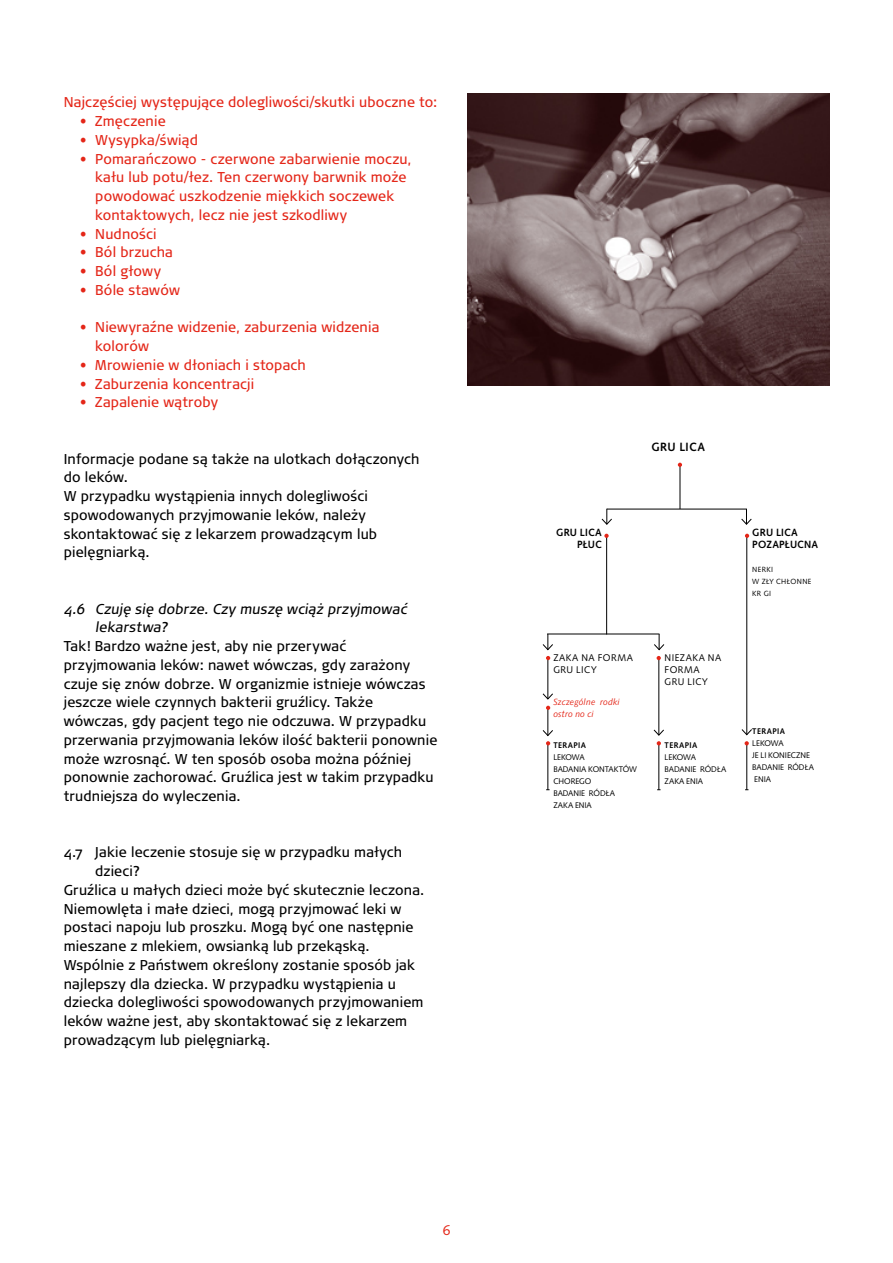
<style>
.page{position:relative;width:893px;height:1263px;background:#fff}
.page>*{position:absolute;margin:0;border:0;box-sizing:border-box;transform-origin:0 0}
.t1{font:14.25px/18.8px "Signa Pro";letter-spacing:.01em;color:#000;scale:.95 1}
.t2{font:14.25px/18.8px "Signa Pro";letter-spacing:.01em;color:#e42618;scale:.95 1}
.t3{font:14.25px "Syntax";color:#e42618;scale:.95 1}
.t4{font:700 12px "Syntax";letter-spacing:.035em;color:#000;scale:.95 1}
.t5{font:700 10.5px/12px "Syntax";letter-spacing:.015em;color:#000;text-align:right;scale:.95 1}
.t6{font:9.75px/12px "Syntax";letter-spacing:.05em;color:#000;scale:.95 1}
.t7{font:italic 9px/12px "Syntax";letter-spacing:.02em;color:#e42618;scale:.95 1}
.t8{font:8.25px/12px "Syntax";letter-spacing:-.005em;color:#000;scale:.95 1}
.t9{font:700 8.25px "Syntax";letter-spacing:.05em;color:#000;scale:.95 1}
.t10{font:7.5px/12px "Syntax";letter-spacing:.045em;color:#000;scale:.95 1}
</style>
<div class="page">
<img style="left:468px;top:94px;width:361px;height:292px">
<hr style="left:547px;top:743px;width:1px;height:47px;background:#000">
<hr style="left:658px;top:744px;width:1px;height:46px;background:#000">
<hr style="left:746px;top:744px;width:1px;height:46px;background:#000">
<hr style="left:547px;top:657px;width:1px;height:42px;background:#000">
<svg style="left:542px;top:693px;width:11px;height:7px"></svg>
<hr style="left:658px;top:657px;width:1px;height:78px;background:#000">
<svg style="left:653px;top:729px;width:11px;height:16px"></svg>
<hr style="left:746px;top:535px;width:1px;height:200px;background:#000">
<svg style="left:741px;top:728px;width:11px;height:17px"></svg>
<svg style="left:542px;top:706px;width:11px;height:39px"></svg>
<hr style="left:547px;top:634px;width:112px;height:1px;background:#000">
<hr style="left:607px;top:509px;width:140px;height:1px;background:#000">
<hr style="left:680px;top:465px;width:1px;height:44px;background:#000">
<hr style="left:606px;top:535px;width:1px;height:99px;background:#000">
<svg style="left:604px;top:534px;width:5px;height:4px"></svg>
<svg style="left:745px;top:534px;width:4px;height:4px"></svg>
<svg style="left:678px;top:463px;width:4px;height:4px"></svg>
<svg style="left:542px;top:634px;width:12px;height:26px"></svg>
<svg style="left:653px;top:634px;width:12px;height:26px"></svg>
<svg style="left:601px;top:509px;width:12px;height:16px"></svg>
<svg style="left:741px;top:509px;width:11px;height:16px"></svg>
<p class="t2" style="left:64px;top:93px;width:395px">Najczęściej występujące dolegliwości/skutki uboczne to:</p>
<p class="t2" style="left:80px;top:112px;width:91px">• Zmęczenie</p>
<p class="t2" style="left:80px;top:130px;width:125px">• Wysypka/świąd</p>
<p class="t2" style="left:95px;top:149px;width:335px;text-indent:-15px">• Pomarańczowo - czerwone zabarwienie moczu, kału lub potu/łez. Ten czerwony barwnik może powodować uszkodzenie miękkich soczewek kontaktowych, lecz nie jest szkodliwy</p>
<p class="t2" style="left:80px;top:224px;width:82px">• Nudności</p>
<p class="t2" style="left:80px;top:243px;width:99px">• Ból brzucha</p>
<p class="t2" style="left:80px;top:262px;width:87px">• Ból głowy</p>
<p class="t2" style="left:80px;top:280px;width:106px">• Bóle stawów</p>
<p class="t2" style="left:95px;top:318px;width:301px;text-indent:-15px">• Niewyraźne widzenie, zaburzenia widzenia kolorów</p>
<p class="t2" style="left:80px;top:355px;width:239px">• Mrowienie w dłoniach i stopach</p>
<p class="t2" style="left:80px;top:374px;width:185px">• Zaburzenia koncentracji</p>
<p class="t2" style="left:80px;top:393px;width:147px">• Zapalenie wątroby</p>
<p class="t1" style="left:64px;top:449px;width:376px">Informacje podane są także na ulotkach dołączonych do leków.<br>W przypadku wystąpienia innych dolegliwości spowodowanych przyjmowanie leków, należy skontaktować się z lekarzem prowadzącym lub pielęgniarką.</p>
<p class="t1" style="left:64px;top:599px;width:365px">4.6 Czuję się dobrze. Czy muszę wciąż przyj mować</p>
<p class="t1" style="left:95px;top:618px;width:80px">lekarstwa?</p>
<p class="t1" style="left:64px;top:637px;width:299px">Tak! Bardzo ważne jest, aby nie przerywać</p>
<p class="t1" style="left:64px;top:655px;width:366px">przyjmowania leków: nawet wówczas, gdy zarażony</p>
<p class="t1" style="left:64px;top:674px;width:382px">czuje się znów dobrze. W organizmie istnieje wówczas</p>
<p class="t1" style="left:64px;top:693px;width:327px">jeszcze wiele czynnych bakterii gruźlicy. Także</p>
<p class="t1" style="left:64px;top:712px;width:383px">wówczas, gdy pacjent tego nie odczuwa. W przypadku</p>
<p class="t1" style="left:64px;top:730px;width:395px">przerwania przyjmowania leków ilość bakterii ponownie</p>
<p class="t1" style="left:64px;top:749px;width:367px">może wzrosnąć. W ten sposób osoba można później</p>
<p class="t1" style="left:64px;top:768px;width:391px">ponownie zachorować. Gruźlica jest w takim przypadku</p>
<p class="t1" style="left:64px;top:787px;width:188px">trudniejsza do wyleczenia.</p>
<p class="t1" style="left:64px;top:843px;width:358px">4.7 Jakie leczenie stosuje się w przypadku małych</p>
<p class="t1" style="left:95px;top:862px;width:49px">dzieci?</p>
<p class="t1" style="left:64px;top:880px;width:381px">Gruźlica u małych dzieci może być skutecznie leczona.</p>
<p class="t1" style="left:64px;top:899px;width:357px">Niemowlęta i małe dzieci, mogą przyjmować leki w</p>
<p class="t1" style="left:64px;top:918px;width:370px">postaci napoju lub proszku. Mogą być one następnie</p>
<p class="t1" style="left:64px;top:937px;width:323px">mieszane z mlekiem, owsianką lub przekąską.</p>
<p class="t1" style="left:64px;top:955px;width:371px">Wspólnie z Państwem określony zostanie sposób jak</p>
<p class="t1" style="left:64px;top:974px;width:351px">najlepszy dla dziecka. W przypadku wystąpienia u</p>
<p class="t1" style="left:64px;top:993px;width:380px">dziecka dolegliwości spowodowanych przyjmowaniem</p>
<p class="t1" style="left:64px;top:1012px;width:363px">leków ważne jest, aby skontaktować się z lekarzem</p>
<p class="t1" style="left:64px;top:1030px;width:219px">prowadzącym lub pielęgniarką.</p>
<p class="t3" style="left:443px;top:1222px;width:9px">6</p>
<p class="t4" style="left:651px;top:440px;width:58px">GRUŹLICA</p>
<p class="t5" style="left:556px;top:526px;width:49px">GRUŹLICA<br>PŁUC</p>
<p class="t5" style="left:752px;top:526px;width:71px;text-align:left">GRUŹLICA<br>POZAPŁUCNA</p>
<p class="t10" style="left:752px;top:563px;width:64px">NERKI<br>W ZŁY CHŁONNE<br>KR GI</p>
<p class="t6" style="left:553px;top:652px;width:85px">ZAKA NA FORMA<br>GRU LICY</p>
<p class="t7" style="left:553px;top:696px;width:72px">Szczególne środki ostro ności</p>
<p class="t9" style="left:553px;top:740px;width:36px">TERAPIA</p>
<p class="t8" style="left:553px;top:751px;width:90px">LEKOWA<br>BADANIA KONTAKTÓW<br>CHOREGO<br>BADANIE RÓDŁA<br>ZAKA ENIA</p>
<p class="t6" style="left:665px;top:651px;width:61px">NIEZAKA NA<br>FORMA<br>GRU LICY</p>
<p class="t9" style="left:665px;top:740px;width:36px">TERAPIA</p>
<p class="t8" style="left:665px;top:751px;width:66px">LEKOWA<br>BADANIE RÓDŁA<br>ZAKA ENIA</p>
<p class="t9" style="left:752px;top:727px;width:36px">TERAPIA</p>
<p class="t8" style="left:752px;top:738px;width:66px">LEKOWA<br>JE LI KONIECZNE<br>BADANIE RÓDŁA<br>ENIA</p>
</div>
